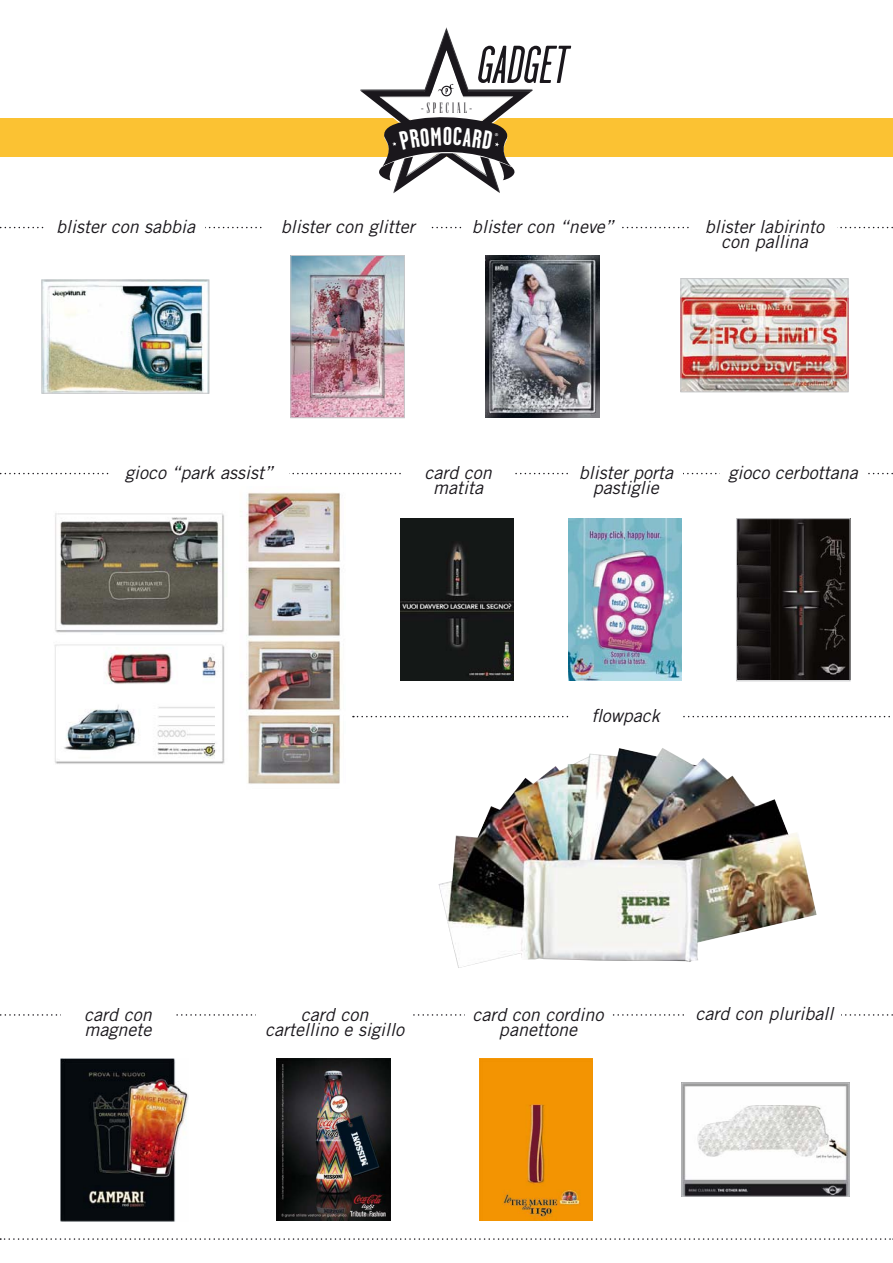
<style>
.page{position:relative;width:893px;height:1263px;background:#fff}
.page>*{position:absolute;margin:0;border:0;box-sizing:border-box;transform-origin:0 0}
.t1{font:italic 53.25px "Garage Gothic";color:#1a171c}
.t2{font:italic 18px/15px "Trade Gothic";color:#1a171c;text-align:center}
.t3{font:15px "Flenja";letter-spacing:.2em;color:#1a171c}
</style>
<div class="page">
<svg style="left:0;top:227px;width:893px;height:1px"></svg>
<div style="left:47px;top:219px;width:158px;height:17px;background:#fff"></div>
<div style="left:465px;top:219px;width:156px;height:17px;background:#fff"></div>
<div style="left:692px;top:219px;width:145px;height:38px;background:#fff"></div>
<div style="left:264px;top:219px;width:167px;height:17px;background:#fff"></div>
<svg style="left:0;top:473px;width:893px;height:1px"></svg>
<div style="left:109px;top:465px;width:180px;height:20px;background:#fff"></div>
<div style="left:569px;top:465px;width:114px;height:38px;background:#fff"></div>
<div style="left:720px;top:465px;width:146px;height:20px;background:#fff"></div>
<div style="left:401px;top:465px;width:114px;height:38px;background:#fff"></div>
<svg style="left:353px;top:716px;width:537px;height:1px"></svg>
<div style="left:569px;top:708px;width:114px;height:19px;background:#fff"></div>
<svg style="left:0;top:1014px;width:893px;height:2px"></svg>
<div style="left:257px;top:1007px;width:156px;height:38px;background:#fff"></div>
<div style="left:465px;top:1007px;width:146px;height:34px;background:#fff"></div>
<div style="left:61px;top:1007px;width:114px;height:38px;background:#fff"></div>
<div style="left:688px;top:1006px;width:153px;height:16px;background:#fff"></div>
<svg style="left:0;top:1238px;width:893px;height:2px"></svg>
<div style="left:0;top:118px;width:893px;height:39px;background:#fbc233"></div>
<img style="left:292px;top:257px;width:111px;height:159px">
<div style="left:290px;top:255px;width:115px;height:163px;border:1px solid #c5c6c8"></div>
<img style="left:738px;top:520px;width:110px;height:159px">
<div style="left:736px;top:518px;width:114px;height:163px;border:1px solid #c5c6c8"></div>
<img style="left:400px;top:518px;width:114px;height:162px">
<img style="left:60px;top:1058px;width:128px;height:163px">
<img style="left:486px;top:255px;width:113px;height:162px">
<img style="left:277px;top:1058px;width:114px;height:163px">
<img style="left:479px;top:1058px;width:114px;height:163px">
<img style="left:54px;top:492px;width:287px;height:292px">
<img style="left:568px;top:518px;width:114px;height:162px">
<img style="left:684px;top:1084px;width:163px;height:110px">
<div style="left:682px;top:1082px;width:167px;height:114px;border:1px solid #c5c6c8"></div>
<img style="left:43px;top:282px;width:161px;height:110px">
<div style="left:41px;top:280px;width:168px;height:114px;border:1px solid #c5c6c8"></div>
<img style="left:682px;top:280px;width:164px;height:110px">
<div style="left:680px;top:278px;width:168px;height:114px;border:1px solid #c5c6c8"></div>
<img style="left:439px;top:748px;width:378px;height:220px">
<svg style="left:360px;top:27px;width:173px;height:167px"></svg>
<h1 class="t1" style="left:475px;top:46px;width:91px">GADGET</h1>
<p class="t3" style="left:421px;top:99px;width:52px">-SPECIAL-</p>
<p class="t2" style="left:56px;top:221px;width:140px">blister con sabbia</p>
<p class="t2" style="left:472px;top:221px;width:143px">blister con “neve”</p>
<p class="t2" style="left:705px;top:221px;width:121px">blister labirinto con pallina</p>
<p class="t2" style="left:281px;top:221px;width:135px">blister con glitter</p>
<p class="t2" style="left:125px;top:467px;width:149px">gioco “park assist”</p>
<p class="t2" style="left:579px;top:467px;width:96px">blister porta pastiglie</p>
<p class="t2" style="left:424px;top:467px;width:69px">card con</p>
<p class="t2" style="left:728px;top:467px;width:131px">gioco cerbottana</p>
<p class="t2" style="left:433px;top:482px;width:51px">matita</p>
<p class="t2" style="left:592px;top:710px;width:70px">flowpack</p>
<p class="t2" style="left:84px;top:1008px;width:69px;text-align:left">card con magnete</p>
<p class="t2" style="left:695px;top:1008px;width:140px">card con pluriball</p>
<p class="t2" style="left:265px;top:1008px;width:140px">card con cartellino e sigillo</p>
<p class="t2" style="left:472px;top:1008px;width:133px">card con cordino panettone</p>
</div>
